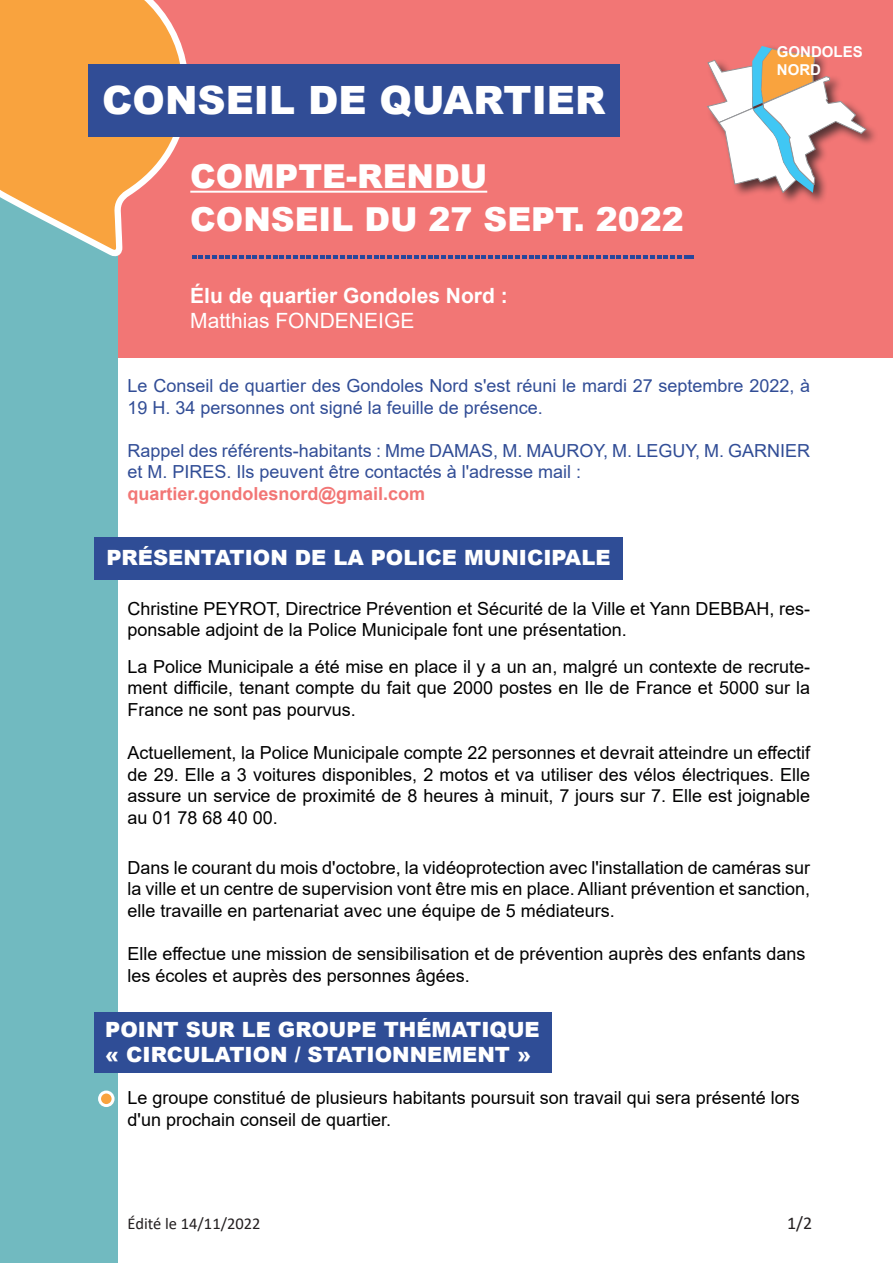
<style>
.page{position:relative;width:893px;height:1263px;background:#fff}
.page>*{position:absolute;margin:0;border:0;box-sizing:border-box;transform-origin:0 0}
.t1{font:900 39px "Arial";color:#fff}
.t2{font:900 33px "Arial";color:#fff}
.t3{font:900 21px/25.2px "Arial";color:#fff}
.t4{font:700 21px "Arial";color:#fff}
.t5{font:21px "Arial";color:#fff}
.t6{font:18px/21.6px "Arial";color:#000001}
.t7{font:18px/21.6px "Arial";color:#314d96}
.t8{font:700 18px "Arial";color:#f27675}
.t9{font:18px "Calibri";color:#231f20}
.t10{font:16.5px "Calibri";color:#231f20}
.t11{font:700 15px/18px "Arial";color:#fff}
</style>
<div class="page">
<div style="left:117px;top:0;width:776px;height:358px;background:#f27675"></div>
<div style="left:0;top:0;width:117px;height:1263px;background:#71bac0"></div>
<svg style="left:0;top:0;width:189px;height:255px"></svg>
<div style="left:89px;top:64px;width:531px;height:72px;background:#314d96"></div>
<div style="left:706px;top:44px;width:173px;height:162px;background:#231f20;opacity:.75"></div>
<svg style="left:707px;top:46px;width:160px;height:147px"></svg>
<hr style="left:190px;top:191px;width:297px;height:2px;background:#fff">
<svg style="left:192px;top:255px;width:502px;height:3px"></svg>
<div style="left:94px;top:538px;width:528px;height:42px;background:#2f4d96"></div>
<div style="left:94px;top:1013px;width:458px;height:60px;background:#2f4d96"></div>
<div style="left:100px;top:1092px;width:14px;height:14px;background:#f9a33e;border-radius:50%"></div>
<div style="left:98px;top:1090px;width:17px;height:17px;border:3px solid #fff;border-radius:50%"></div>
<h1 class="t1" style="left:102px;top:72px;width:505px">CONSEIL DE QUARTIER</h1>
<h2 class="t2" style="left:190px;top:152px;width:298px">COMPTE-RENDU</h2>
<h2 class="t2" style="left:190px;top:195px;width:495px">CONSEIL DU 27 SEPT. 2022</h2>
<p class="t4" style="left:190px;top:280px;width:319px">Élu de quartier Gondoles Nord :</p>
<p class="t5" style="left:190px;top:306px;width:226px">Matthias FONDENEIGE</p>
<p class="t11" style="left:777px;top:43px;width:87px">GONDOLES<br>NORD</p>
<p class="t7" style="left:128px;top:375px;width:684px">Le Conseil de quartier des Gondoles Nord s'est réuni le mardi 27 septembre 2022, à<br>19 H. 34 personnes ont signé la feuille de présence.</p>
<p class="t7" style="left:128px;top:440px;width:684px">Rappel des référents-habitants : Mme DAMAS, M. MAUROY, M. LEGUY, M. GARNIER et M. PIRES. Ils peuvent être contactés à l'adresse mail :</p>
<p class="t8" style="left:128px;top:481px;width:299px">quartier.gondolesnord@gmail.com</p>
<p class="t3" style="left:106px;top:544px;width:506px">PRÉSENTATION DE LA POLICE MUNICIPALE</p>
<p class="t6" style="left:128px;top:597px;width:684px">Christine PEYROT, Directrice Prévention et Sécurité de la Ville et Yann DEBBAH, res&shy;ponsable adjoint de la Police Municipale font une présentation.</p>
<p class="t6" style="left:128px;top:656px;width:684px;text-align:justify">La Police Municipale a été mise en place il y a un an, malgré un contexte de recrute&shy;ment difficile, tenant compte du fait que 2000 postes en Ile de France et 5000 sur la France ne sont pas pourvus.</p>
<p class="t6" style="left:128px;top:742px;width:684px;text-align:justify">Actuellement, la Police Municipale compte 22 personnes et devrait atteindre un effectif de 29. Elle a 3 voitures disponibles, 2 motos et va utiliser des vélos électriques. Elle assure un service de proximité de 8 heures à minuit, 7 jours sur 7. Elle est joignable au 01 78 68 40 00.</p>
<p class="t6" style="left:128px;top:857px;width:684px;text-align:justify">Dans le courant du mois d'octobre, la vidéoprotection avec l'installation de caméras sur la ville et un centre de supervision vont être mis en place. Alliant prévention et sanction, elle travaille en partenariat avec une équipe de 5 médiateurs.</p>
<p class="t6" style="left:128px;top:943px;width:679px">Elle effectue une mission de sensibilisation et de prévention auprès des enfants dans les écoles et auprès des personnes âgées.</p>
<p class="t3" style="left:105px;top:1016px;width:436px">POINT SUR LE GROUPE THÉMATIQUE « CIRCULATION / STATIONNEMENT »</p>
<p class="t6" style="left:128px;top:1087px;width:674px">Le groupe constitué de plusieurs habitants poursuit son travail qui sera présenté lors d'un prochain conseil de quartier.</p>
<p class="t10" style="left:128px;top:1212px;width:134px">Édité le 14/11/2022</p>
<p class="t9" style="left:787px;top:1210px;width:27px">1/2</p>
</div>
